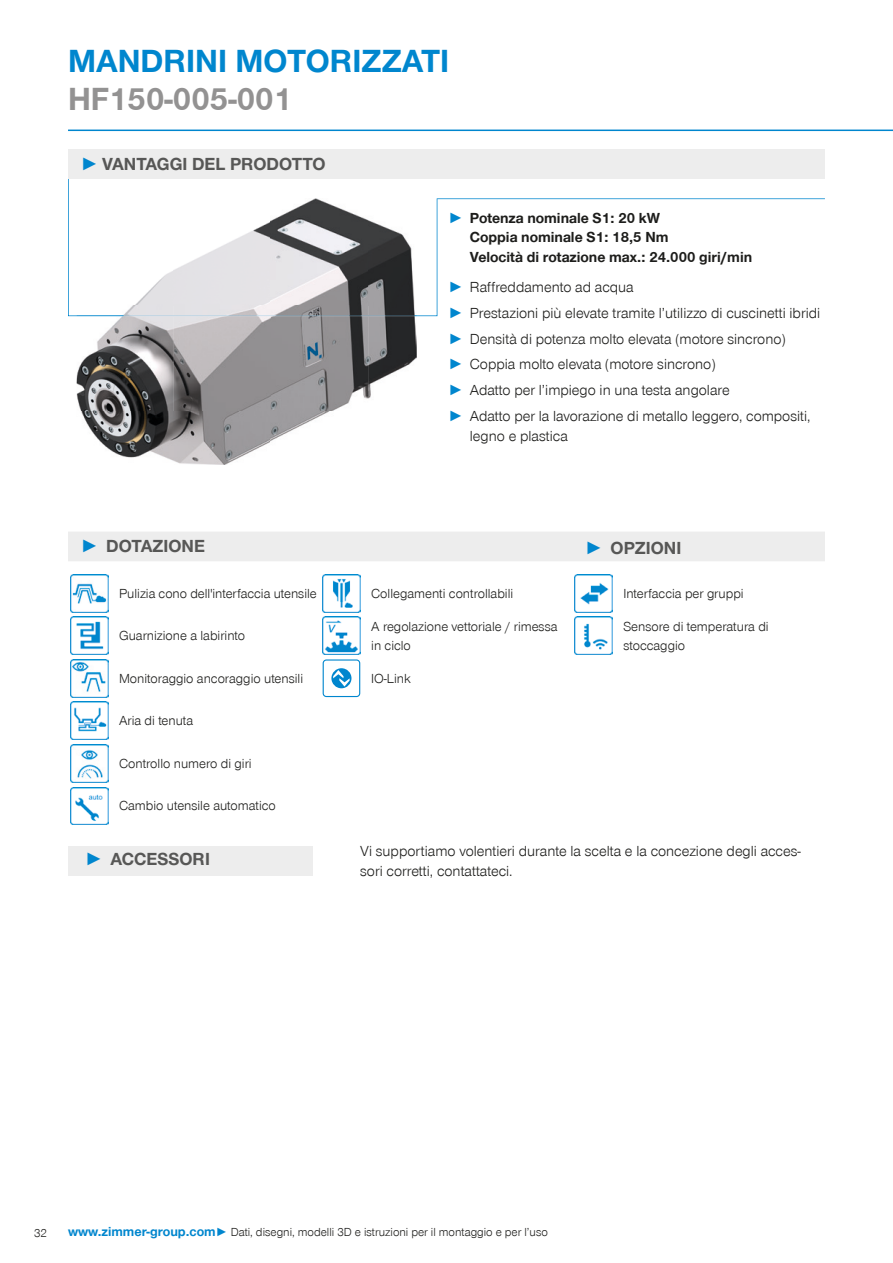
<style>
.page{position:relative;width:893px;height:1263px;background:#fff}
.page>*{position:absolute;margin:0;border:0;box-sizing:border-box;transform-origin:0 0}
.t1{font:700 33px "Zimmer Group Sans Global";color:#0086ce}
.t2{font:700 33px "Zimmer Group Sans Global";color:#939292}
.t3{font:700 18px "Zimmer Group Sans Global";color:#575756}
.t4{font:300 15px/25.8px "Zimmer Group Sans Global";color:#1d1d1b}
.t5{font:700 15px/19.5px "Zimmer Group Sans Global";color:#1d1d1b}
.t6{font:300 13.5px/19.5px "Zimmer Group Sans Global";color:#1d1d1b}
.t7{font:300 12px "Zimmer Group Sans Global";color:#1d1d1b}
.s1{font-family:"Zimmer Group Sans";color:#0086ce}
.s2{color:#0086ce}
.s3{font-weight:700;color:#0086ce}
.s4{font-weight:700;font-size:13.5px;color:#0086ce}
</style>
<div class="page">
<svg style="left:68px;top:179px;width:757px;height:137px"></svg>
<img style="left:77px;top:199px;width:340px;height:266px">
<img style="left:77px;top:315px;width:340px;height:1px">
<hr style="left:68px;top:130px;width:825px;height:1px;background:#0086ce">
<div style="left:68px;top:149px;width:757px;height:30px;background:#ededed"></div>
<div style="left:68px;top:532px;width:757px;height:29px;background:#ededed"></div>
<img style="left:70px;top:574px;width:38px;height:38px">
<img style="left:323px;top:574px;width:37px;height:38px">
<img style="left:575px;top:574px;width:37px;height:38px">
<img style="left:70px;top:617px;width:38px;height:37px">
<img style="left:323px;top:617px;width:37px;height:37px">
<img style="left:575px;top:617px;width:37px;height:37px">
<img style="left:70px;top:659px;width:38px;height:38px">
<svg style="left:323px;top:659px;width:37px;height:38px"></svg>
<img style="left:70px;top:702px;width:38px;height:38px">
<img style="left:70px;top:744px;width:38px;height:38px">
<img style="left:70px;top:787px;width:38px;height:38px">
<div style="left:68px;top:846px;width:245px;height:30px;background:#ededed"></div>
<h1 class="t1" style="left:68px;top:42px;width:383px">MANDRINI MOTORIZZATI</h1>
<h1 class="t2" style="left:68px;top:79px;width:226px">HF150-005-001</h1>
<p class="t3" style="left:81px;top:153px;width:246px"><span class="s1">►</span> VANTAGGI DEL PRODOTTO</p>
<p class="t5" style="left:470px;top:208px;width:284px;text-indent:-21px"><span class="s2">►</span> Potenza nominale S1: 20 kW<br>Coppia nominale S1: 18,5 Nm<br>Velocità di rotazione max.: 24.000 giri/min</p>
<p class="t4" style="left:449px;top:274px;width:373px"><span class="s3">►</span> Raffreddamento ad acqua<br><span class="s3">►</span> Prestazioni più elevate tramite l’utilizzo di cuscinetti ibridi <span class="s3">►</span> Densità di potenza molto elevata (motore sincrono)<br><span class="s3">►</span> Coppia molto elevata (motore sincrono)<br><span class="s3">►</span> Adatto per l’impiego in una testa angolare<br><span class="s3">►</span> Adatto per la lavorazione di metallo leggero, compositi,</p>
<p class="t4" style="left:470px;top:423px;width:100px">legno e plastica</p>
<p class="t3" style="left:81px;top:536px;width:126px"><span class="s2">►</span> DOTAZIONE</p>
<p class="t3" style="left:585px;top:537px;width:98px"><span class="s2">►</span> OPZIONI</p>
<p class="t6" style="left:119px;top:583px;width:199px">Pulizia cono dell'interfaccia utensile</p>
<p class="t6" style="left:371px;top:583px;width:144px">Collegamenti controllabili</p>
<p class="t6" style="left:623px;top:583px;width:122px">Interfaccia per gruppi</p>
<p class="t6" style="left:119px;top:626px;width:128px">Guarnizione a labirinto</p>
<p class="t6" style="left:371px;top:616px;width:188px">A regolazione vettoriale / rimessa in ciclo</p>
<p class="t6" style="left:623px;top:616px;width:147px">Sensore di temperatura di stoccaggio</p>
<p class="t6" style="left:119px;top:668px;width:186px">Monitoraggio ancoraggio utensili</p>
<p class="t6" style="left:371px;top:668px;width:41px">IO-Link</p>
<p class="t6" style="left:119px;top:711px;width:76px">Aria di tenuta</p>
<p class="t6" style="left:119px;top:753px;width:134px">Controllo numero di giri</p>
<p class="t6" style="left:119px;top:796px;width:158px">Cambio utensile automatico</p>
<p class="t3" style="left:85px;top:849px;width:126px"><span class="s2">►</span> ACCESSORI</p>
<p class="t4" style="left:360px;top:841px;width:442px;line-height:19.5px">Vi supportiamo volentieri durante la scelta e la concezione degli acces&shy;sori corretti, contattateci.</p>
<p class="t7" style="left:34px;top:1226px;width:15px">32</p>
<p class="t7" style="left:68px;top:1225px;width:481px"><span class="s4">www.zimmer-group.com</span><span class="s2">►</span> Dati, disegni, modelli 3D e istruzioni per il montaggio e per l’uso</p>
</div>
